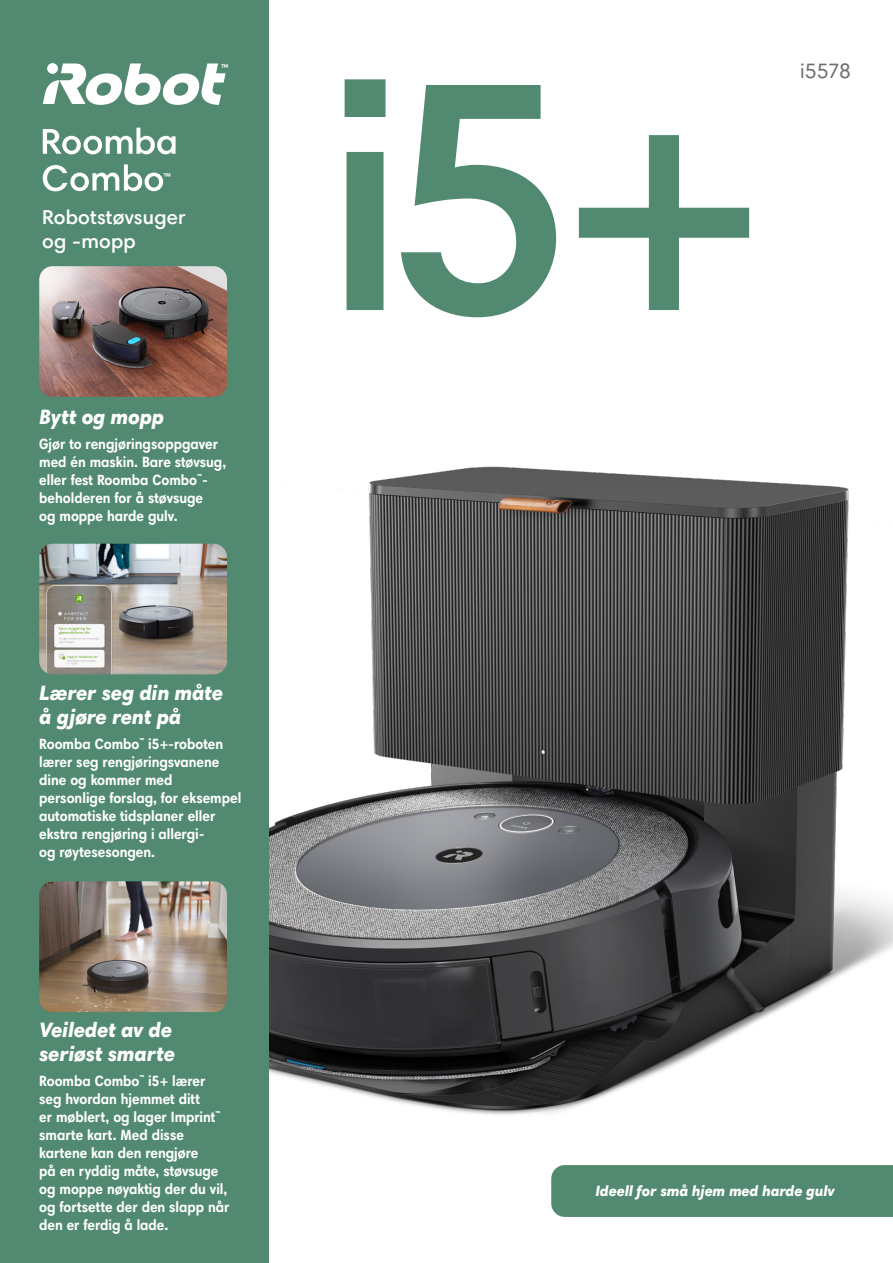
<style>
.page{position:relative;width:893px;height:1263px;background:#fff}
.page>*{position:absolute;margin:0;border:0;box-sizing:border-box;transform-origin:0 0}
.header_-_white_-_MAS{font:600 330px "Harmonia Sans Pro Cyr";color:#518a70}
.header_-_white_-_MAS-2{font:italic 900 21px/24px "Harmonia Sans Pro Cyr";color:#fff}
.model_number{font:21px "Harmonia Sans Std";letter-spacing:-.01em;color:#6c6d70}
.Lockup{font:600 20.25px/24.3px "Harmonia Sans Pro Cyr";letter-spacing:.01em;color:#fff}
.header_-_white_-_MAS-3{font:15.75px "Harmonia Sans Pro Cyr";color:#fff}
.basic_-_white_-_MAST{font:700 condensed 15px/18px "Harmonia Sans Pro Cyr";color:#fff}
.Front_page_note{font:italic 900 15px "Harmonia Sans Pro Cyr";color:#fff}
</style>
<div class="page">
<img style="left:269px;top:466px;width:624px;height:649px">
<div style="left:0;top:0;width:269px;height:1263px;background:#518a70"></div>
<img style="left:39px;top:266px;width:188px;height:131px">
<img style="left:39px;top:544px;width:188px;height:130px">
<img style="left:39px;top:881px;width:188px;height:131px">
<div style="left:551px;top:1165px;width:342px;height:52px;background:#518a70"></div>
<svg style="left:43px;top:63px;width:183px;height:42px"></svg>
<svg style="left:43px;top:128px;width:133px;height:26px"></svg>
<svg style="left:43px;top:164px;width:120px;height:27px"></svg>
<p class="header_-_white_-_MAS-3" style="left:220px;top:60px;width:11px">™</p>
<p class="header_-_white_-_MAS-3" style="left:163px;top:169px;width:11px">™</p>
<p class="Lockup" style="left:42px;top:204px;width:145px">Robotstøvsuger og -mopp</p>
<p class="header_-_white_-_MAS-2" style="left:39px;top:404px;width:126px">Bytt og mopp</p>
<p class="basic_-_white_-_MAST" style="left:39px;top:435px;width:189px">Gjør to rengjøringsoppgaver med én maskin. Bare støvsug, eller fest Roomba Combo<sup>™</sup>- beholderen for å støvsuge<br>og moppe harde gulv.</p>
<p class="header_-_white_-_MAS-2" style="left:39px;top:680px;width:185px">Lærer seg din måte å gjøre rent på</p>
<p class="basic_-_white_-_MAST" style="left:39px;top:735px;width:204px">Roomba Combo<sup>™</sup> i5+-roboten lærer seg rengjøringsvanene dine og kommer med personlige forslag, for eksempel automatiske tidsplaner eller ekstra rengjøring i allergi-<br>og røytesesongen.</p>
<p class="header_-_white_-_MAS-2" style="left:39px;top:1017px;width:137px">Veiledet av de seriøst smarte</p>
<p class="basic_-_white_-_MAST" style="left:39px;top:1071px;width:192px">Roomba Combo<sup>™</sup> i5+ lærer seg hvordan hjemmet ditt<br>er møblert, og lager Imprint<sup>™ </sup>smarte kart. Med disse kartene kan den rengjøre<br>på en ryddig måte, støvsuge og moppe nøyaktig der du vil, og fortsette der den slapp når den er ferdig å lade.</p>
<p class="header_-_white_-_MAS" style="left:325px;top:-11px;width:451px">i5+</p>
<p class="model_number" style="left:800px;top:58px;width:52px">i5578</p>
<p class="Front_page_note" style="left:596px;top:1181px;width:241px">Ideell for små hjem med harde gulv</p>
</div>
